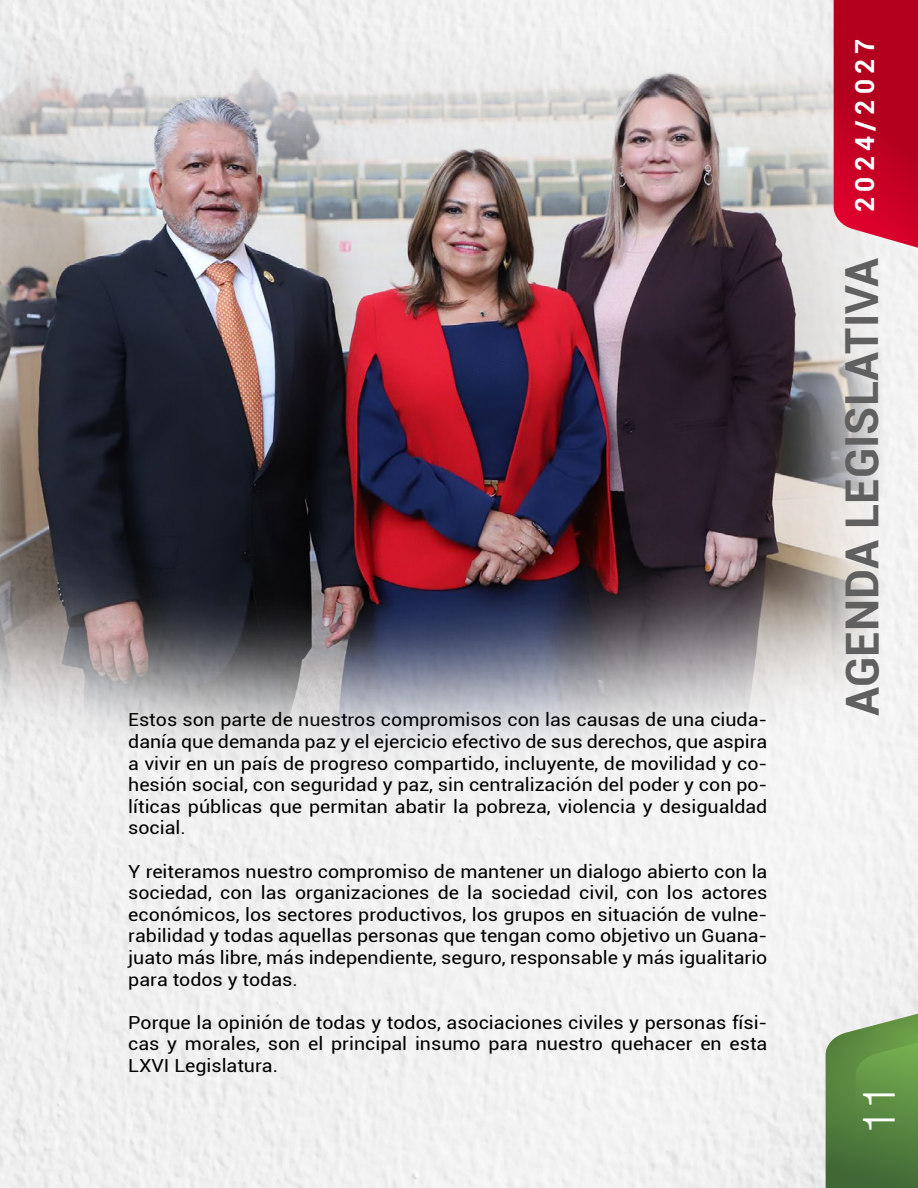
<style>
.page{position:relative;width:918px;height:1188px;background:#fff}
.page>*{position:absolute;margin:0;border:0;box-sizing:border-box;transform-origin:0 0}
.t1{font:700 45.6px "Roboto";color:#606060}
.t2{font:300 45px "Helvetica Neue";color:#fff}
.t3{font:18px/21.6px "Roboto";color:#000;text-align:justify;scale:1.09 1}
.s1{font-size:26.25px;color:#fff}
</style>
<div class="page">
<img style="left:0;top:0;width:918px;height:769px">
<svg style="left:834px;top:0;width:84px;height:248px;background:#bf0c2c"></svg>
<svg style="left:826px;top:1014px;width:92px;height:174px;background:#628d4c"></svg>
<p class="t3" style="left:128px;top:708px;width:588px">Estos son parte de nuestros compromisos con las causas de una ciuda&shy;danía que demanda paz y el ejercicio efectivo de sus derechos, que aspira a vivir en un país de progreso compartido, incluyente, de movilidad y co&shy;hesión social, con seguridad y paz, sin centralización del poder y con po&shy;líticas públicas que permitan abatir la pobreza, violencia y desigualdad social.</p>
<p class="t3" style="left:128px;top:860px;width:588px">Y reiteramos nuestro compromiso de mantener un dialogo abierto con la sociedad, con las organizaciones de la sociedad civil, con los actores económicos, los sectores productivos, los grupos en situación de vulne&shy;rabilidad y todas aquellas personas que tengan como objetivo un Guana&shy;juato más libre, más independiente, seguro, responsable y más igualitario para todos y todas.</p>
<p class="t3" style="left:128px;top:1011px;width:588px">Porque la opinión de todas y todos, asociaciones civiles y personas físi&shy;cas y morales, son el principal insumo para nuestro quehacer en esta LXVI Legislatura.</p>
<h1 class="t1" style="left:830px;top:716px;width:678px;rotate:-90deg">AGENDA LEGISLATIVA <span class="s1">2 0 2 4 / 2 0 2 7</span></h1>
<h2 class="t2" style="left:842px;top:1134px;width:52px;rotate:-90deg">11</h2>
</div>
